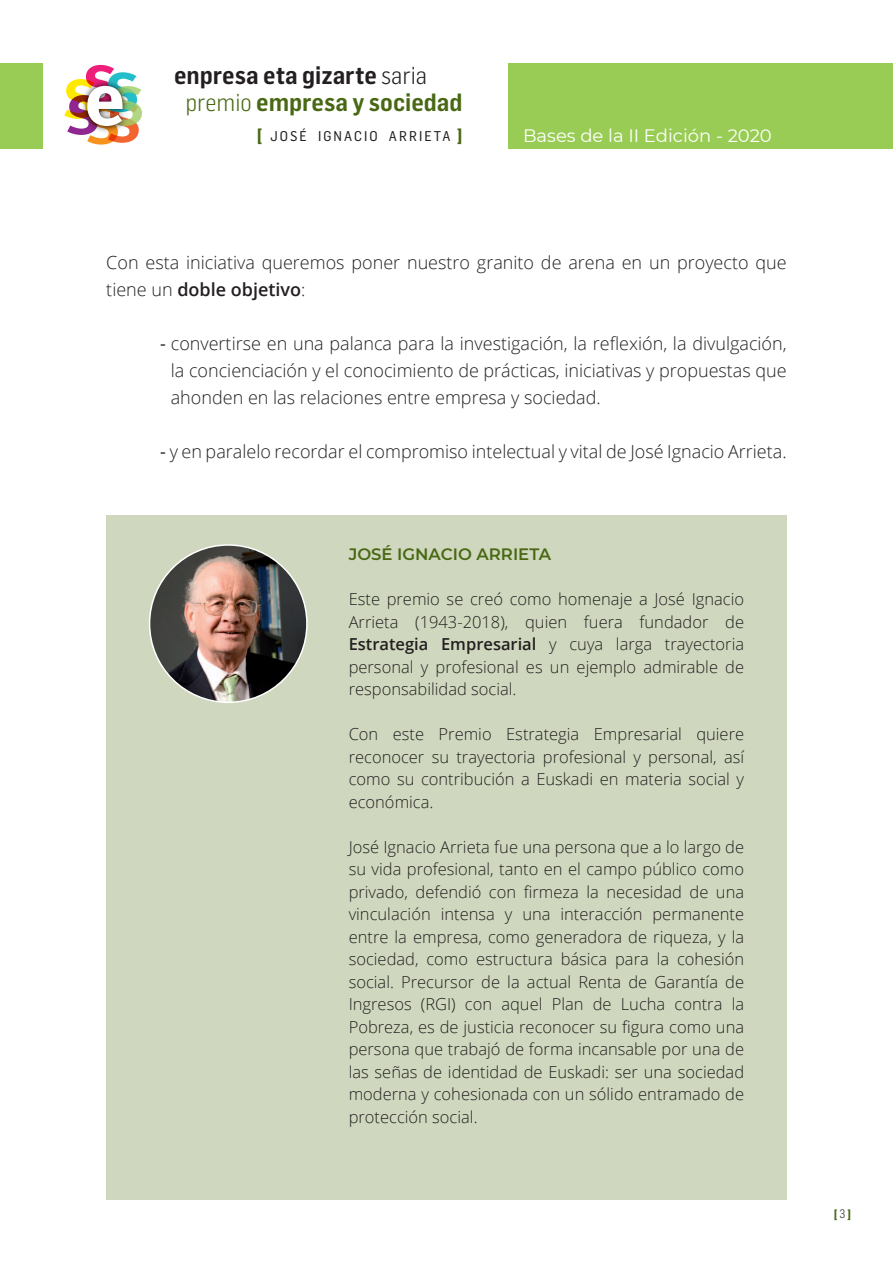
<style>
.page{position:relative;width:893px;height:1263px;background:#fff}
.page>*{position:absolute;margin:0;border:0;box-sizing:border-box;transform-origin:0 0}
.t1{font:600 24.45px "Flama Semicondensed";color:#496814}
.t2{font:600 24.45px "Flama Semicondensed";color:#231f20}
.Estilo_de_párrafo_1{font:300 18px/27px "Open Sans";color:#231f20}
.t3{font:18px "Montserrat";color:#fff}
.Estilo_de_párrafo_1-2{font:300 16.5px/22.5px "Open Sans";color:#231f20;text-align:justify}
.Estilo_de_párrafo_1-3{font:600 16.5px "Montserrat";color:#496814}
.t4{font:13.8px "Flama Semicondensed Basic";letter-spacing:.15em;color:#231f20}
.t5{font:800 12px "Flama Semicondensed";color:#496814}
.s1{font-weight:300}
.s2{font-family:"Flama Semicondensed";font-weight:800;font-size:17.55px;color:#496814}
.s3{font-weight:600}
.s4{font-weight:400}
.s5{font-weight:300;color:#231f20}
</style>
<div class="page">
<img style="left:64px;top:65px;width:78px;height:80px">
<div style="left:508px;top:63px;width:385px;height:85px;background:#99cc54"></div>
<div style="left:0;top:63px;width:43px;height:85px;background:#99cc54"></div>
<div style="left:106px;top:515px;width:681px;height:684px;background:#cfd8be"></div>
<img style="left:150px;top:545px;width:157px;height:157px;border-radius:79px">
<h1 class="t2" style="left:174px;top:60px;width:254px">enpresa eta gizarte <span class="s1">saria</span></h1>
<p class="t4" style="left:257px;top:127px;width:207px"><span class="s2">[</span> JOSÉ IGNACIO ARRIETA <span class="s2">]</span></p>
<h1 class="t1" style="left:186px;top:86px;width:279px"><span class="s1">premio</span> empresa y sociedad</h1>
<p class="t3" style="left:523px;top:123px;width:250px">Bases de la II Edición - 2020</p>
<p class="Estilo_de_párrafo_1" style="left:106px;top:248px;width:682px">Con esta iniciativa queremos poner nuestro granito de arena en un proyecto que tiene un <span class="s3">doble objetivo</span>:</p>
<p class="Estilo_de_párrafo_1" style="left:171px;top:329px;width:617px;text-align:justify;text-indent:-10px"><span class="s4">-</span> convertirse en una palanca para la investigación, la reflexión, la divulgación, la concienciación y el conocimiento de prácticas, iniciativas y propuestas que ahonden en las relaciones entre empresa y sociedad.</p>
<p class="Estilo_de_párrafo_1" style="left:160px;top:437px;width:628px"><span class="s4">-</span> y en paralelo recordar el compromiso intelectual y vital de José Ignacio Arrieta.</p>
<p class="Estilo_de_párrafo_1-3" style="left:349px;top:543px;width:204px">JOSÉ IGNACIO ARRIETA</p>
<p class="Estilo_de_párrafo_1-2" style="left:349px;top:587px;width:397px">Este premio se creó como homenaje a José Ignacio Arrieta (1943-2018), quien fuera fundador de <span class="s3">Estrategia Empresarial</span> y cuya larga trayectoria personal y profesional es un ejemplo admirable de responsabilidad social.</p>
<p class="Estilo_de_párrafo_1-2" style="left:349px;top:722px;width:397px">Con este Premio Estrategia Empresarial quiere reconocer su trayectoria profesional y personal, así como su contribución a Euskadi en materia social y económica.</p>
<p class="Estilo_de_párrafo_1-2" style="left:349px;top:835px;width:397px">José Ignacio Arrieta fue una persona que a lo largo de su vida profesional, tanto en el campo público como privado, defendió con firmeza la necesidad de una vinculación intensa y una interacción permanente entre la empresa, como generadora de riqueza, y la sociedad, como estructura básica para la cohesión social. Precursor de la actual Renta de Garantía de Ingresos (RGI) con aquel Plan de Lucha contra la Pobreza, es de justicia reconocer su figura como una persona que trabajó de forma incansable por una de las señas de identidad de Euskadi: ser una sociedad moderna y cohesionada con un sólido entramado de protección social.</p>
<p class="t5" style="left:834px;top:1206px;width:19px">[<span class="s5">3</span>]</p>
</div>
